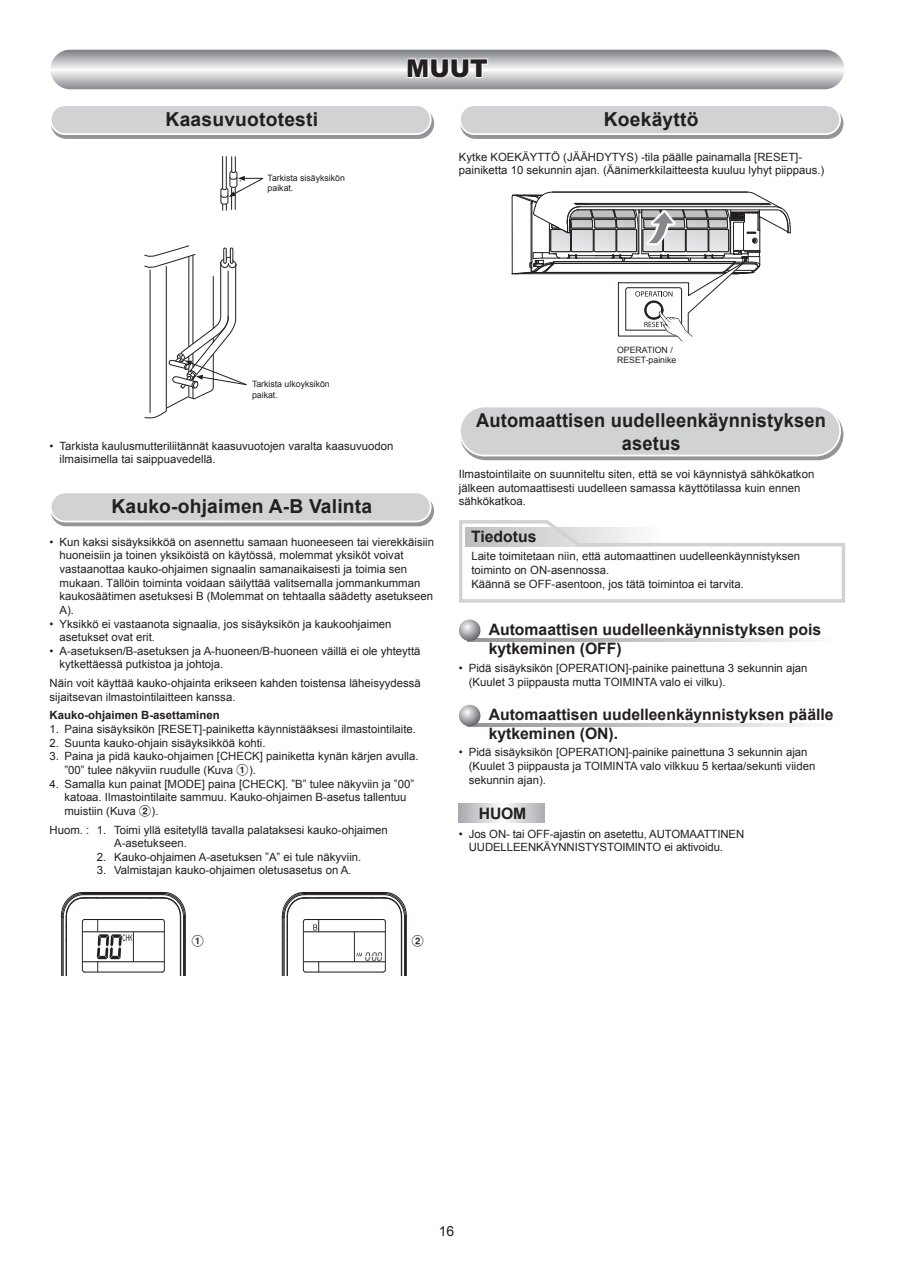
<style>
.page{position:relative;width:903px;height:1275px;background:#fff}
.page>*{position:absolute;margin:0;border:0;box-sizing:border-box;transform-origin:0 0}
.t1{font:900 24.5px "Arial";color:#231f20}
.t2{font:700 19.25px "Arial";letter-spacing:.01em;color:#231f20}
.t3{font:700 19.25px/23.1px "Arial";letter-spacing:.01em;color:#231f20;text-align:center;scale:.95 1}
.t4{font:700 15.75px/18.9px "Arial";color:#231f20}
.t5{font:14px "Arial";color:#231f20}
.t6{font:11.38px/13.7px "Arial";color:#231f20}
.t7{font:700 11.38px "Arial";color:#231f20}
.t8{font:11.38px "Circl Posi A";color:#231f20}
.t9{font:8.75px/10.5px "Arial";color:#231f20}
.s1{color:#fff}
.s2{font-family:"Circl Posi A"}
</style>
<div class="page">
<svg style="left:50px;top:50px;width:794px;height:39px;background:#bebfc2"></svg>
<div style="left:51px;top:108px;width:383px;height:31px;background:#939598;border-radius:15px"></div>
<div style="left:51px;top:105px;width:380px;height:29px;background:#d1d2d4;border-radius:15px"></div>
<div style="left:50px;top:104px;width:382px;height:31px;border:2px solid #fff;border-radius:15px"></div>
<svg style="left:51px;top:495px;width:383px;height:31px;background:#9e9fa2"></svg>
<div style="left:51px;top:492px;width:380px;height:29px;background:#d1d2d4;border-radius:15px"></div>
<div style="left:50px;top:492px;width:381px;height:30px;border:2px solid #fff;border-radius:15px"></div>
<div style="left:460px;top:108px;width:383px;height:31px;background:#939598;border-radius:15px"></div>
<div style="left:460px;top:105px;width:380px;height:29px;background:#d1d2d4;border-radius:15px"></div>
<div style="left:459px;top:104px;width:382px;height:31px;border:2px solid #fff;border-radius:15px"></div>
<svg style="left:282px;top:892px;width:125px;height:84px"></svg>
<svg style="left:61px;top:892px;width:125px;height:84px"></svg>
<svg style="left:144px;top:245px;width:103px;height:174px"></svg>
<svg style="left:220px;top:156px;width:44px;height:55px"></svg>
<svg style="left:511px;top:192px;width:280px;height:150px"></svg>
<svg style="left:459px;top:520px;width:386px;height:83px"></svg>
<svg style="left:460px;top:409px;width:383px;height:51px;background:#9fa0a3"></svg>
<div style="left:460px;top:406px;width:380px;height:50px;background:#d1d2d4;border-radius:25px"></div>
<div style="left:459px;top:406px;width:382px;height:50px;border:2px solid #fff;border-radius:25px"></div>
<svg style="left:473px;top:639px;width:336px;height:2px"></svg>
<svg style="left:459px;top:619px;width:21px;height:22px"></svg>
<svg style="left:473px;top:724px;width:336px;height:2px"></svg>
<svg style="left:459px;top:705px;width:21px;height:21px"></svg>
<svg style="left:459px;top:803px;width:86px;height:20px"></svg>
<h2 class="t2" style="left:166px;top:108px;width:154px">Kaasuvuototesti</h2>
<p class="t9" style="left:268px;top:172px;width:79px">Tarkista sisäyksikön paikat.</p>
<h1 class="t1" style="left:406px;top:50px;width:83px"><span class="s1">M</span>UUT</h1>
<h2 class="t2" style="left:604px;top:108px;width:96px">Koekäyttö</h2>
<p class="t6" style="left:459px;top:150px;width:367px">Kytke KOEKÄYTTÖ (JÄÄHDYTYS) -tila päälle painamalla [RESET]- painiketta 10 sekunnin ajan. (Äänimerkkilaitteesta kuuluu lyhyt piippaus.)</p>
<p class="t9" style="left:252px;top:379px;width:79px">Tarkista ulkoyksikön paikat.</p>
<p class="t6" style="left:60px;top:439px;width:335px;text-indent:-10px">• Tarkista kaulusmutteriliitännät kaasuvuotojen varalta kaasuvuodon ilmaisimella tai saippuavedellä.</p>
<p class="t9" style="left:617px;top:344px;width:61px">OPERATION /<br>RESET-painike</p>
<h2 class="t3" style="left:476px;top:409px;width:370px">Automaattisen uudelleenkäynnistyksen asetus</h2>
<h2 class="t2" style="left:111px;top:496px;width:262px">Kauko-ohjaimen A-B Valinta</h2>
<p class="t6" style="left:60px;top:535px;width:376px;text-indent:-10px">• Kun kaksi sisäyksikköä on asennettu samaan huoneeseen tai vierekkäisiin huoneisiin ja toinen yksiköistä on käytössä, molemmat yksiköt voivat vastaanottaa kauko-ohjaimen signaalin samanaikaisesti ja toimia sen mukaan. Tällöin toiminta voidaan säilyttää valitsemalla jommankumman kaukosäätimen asetuksesi B (Molemmat on tehtaalla säädetty asetukseen A).</p>
<p class="t6" style="left:60px;top:617px;width:333px;text-indent:-10px">• Yksikkö ei vastaanota signaalia, jos sisäyksikön ja kaukoohjaimen asetukset ovat erit.</p>
<p class="t6" style="left:60px;top:644px;width:363px;text-indent:-10px">• A-asetuksen/B-asetuksen ja A-huoneen/B-huoneen väillä ei ole yhteyttä kytkettäessä putkistoa ja johtoja.</p>
<p class="t6" style="left:50px;top:676px;width:373px">Näin voit käyttää kauko-ohjainta erikseen kahden toistensa läheisyydessä sijaitsevan ilmastointilaitteen kanssa.</p>
<p class="t7" style="left:50px;top:709px;width:172px">Kauko-ohjaimen B-asettaminen</p>
<p class="t6" style="left:50px;top:722px;width:368px">1. Paina sisäyksikön [RESET]-painiketta käynnistääksesi ilmastointilaite.</p>
<p class="t6" style="left:50px;top:736px;width:217px">2. Suunta kauko-ohjain sisäyksikköä kohti.</p>
<p class="t6" style="left:64px;top:749px;width:356px;text-indent:-15px">3. Paina ja pidä kauko-ohjaimen [CHECK] painiketta kynän kärjen avulla. ”00” tulee näkyviin ruudulle (Kuva <span class="s2">1</span>).</p>
<p class="t6" style="left:64px;top:777px;width:351px;text-indent:-15px">4. Samalla kun painat [MODE] paina [CHECK]. ”B” tulee näkyviin ja ”00” katoaa. Ilmastointilaite sammuu. Kauko-ohjaimen B-asetus tallentuu muistiin (Kuva <span class="s2">2</span>).</p>
<p class="t6" style="left:114px;top:823px;width:275px;text-indent:-64px">Huom. : 1. Toimi yllä esitetyllä tavalla palataksesi kauko-ohjaimen<br>A-asetukseen.</p>
<p class="t6" style="left:97px;top:850px;width:266px">2. Kauko-ohjaimen A-asetuksen ”A” ei tule näkyviin.</p>
<p class="t6" style="left:97px;top:864px;width:256px">3. Valmistajan kauko-ohjaimen oletusasetus on A.</p>
<p class="t8" style="left:192px;top:935px;width:14px">1</p>
<p class="t8" style="left:412px;top:935px;width:14px">2</p>
<p class="t6" style="left:459px;top:467px;width:357px">Ilmastointilaite on suunniteltu siten, että se voi käynnistyä sähkökatkon jälkeen automaattisesti uudelleen samassa käyttötilassa kuin ennen sähkökatkoa.</p>
<h3 class="t4" style="left:471px;top:527px;width:67px">Tiedotus</h3>
<p class="t6" style="left:471px;top:549px;width:330px">Laite toimitetaan niin, että automaattinen uudelleenkäynnistyksen toiminto on ON-asennossa.<br>Käännä se OFF-asentoon, jos tätä toimintoa ei tarvita.</p>
<h3 class="t4" style="left:489px;top:620px;width:334px">Automaattisen uudelleenkäynnistyksen pois kytkeminen (OFF)</h3>
<p class="t6" style="left:469px;top:661px;width:340px;text-indent:-10px">• Pidä sisäyksikön [OPERATION]-painike painettuna 3 sekunnin ajan (Kuulet 3 piippausta mutta TOIMINTA valo ei vilku).</p>
<h3 class="t4" style="left:489px;top:705px;width:346px">Automaattisen uudelleenkäynnistyksen päälle kytkeminen (ON).</h3>
<p class="t6" style="left:469px;top:746px;width:348px;text-indent:-10px">• Pidä sisäyksikön [OPERATION]-painike painettuna 3 sekunnin ajan (Kuulet 3 piippausta ja TOIMINTA valo vilkkuu 5 kertaa/sekunti viiden sekunnin ajan).</p>
<h3 class="t4" style="left:479px;top:804px;width:49px">HUOM</h3>
<p class="t6" style="left:469px;top:827px;width:277px;text-indent:-10px">• Jos ON- tai OFF-ajastin on asetettu, AUTOMAATTINEN<br>UUDELLEENKÄYNNISTYSTOIMINTO ei aktivoidu.</p>
<p class="t5" style="left:439px;top:1223px;width:17px">16</p>
</div>
